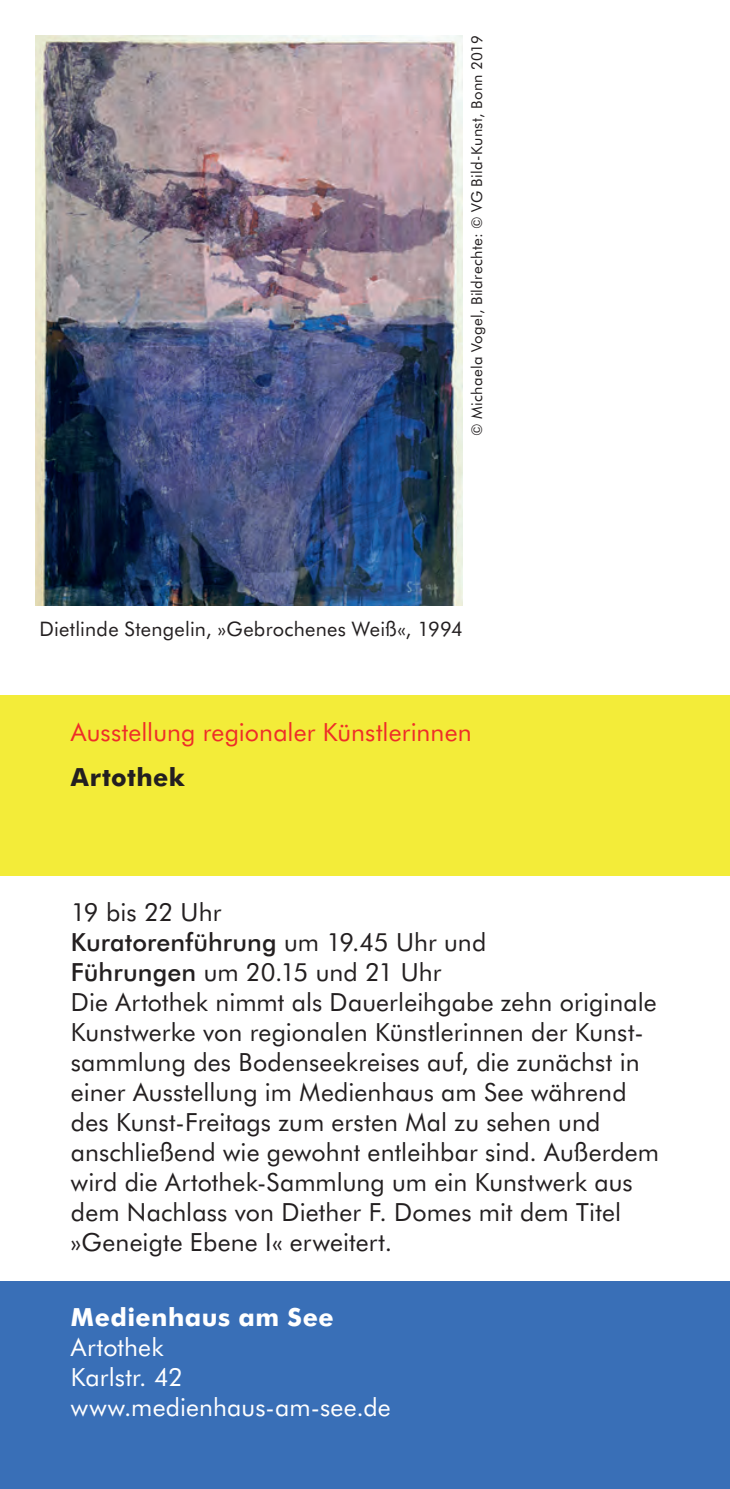
<style>
.page{position:relative;width:730px;height:1489px;background:#fff}
.page>*{position:absolute;margin:0;border:0;box-sizing:border-box;transform-origin:0 0}
._02_Fließtext{font:25px/30px "Futura BT";letter-spacing:.005em;color:#231f20}
._02_Fließtext-2{font:25px "Futura BT";letter-spacing:.005em;color:#fff}
._00_Genre{font:25px "Futura BT";letter-spacing:.005em;color:#ee2d28}
._02_Fließtext-3{font:500 25px "Futura BT";letter-spacing:.005em;color:#231f20}
._04_Institution{font:700 25px "Futura BT";letter-spacing:.02em;color:#fff}
._01_Name{font:700 25px "Futura BT";letter-spacing:.02em;color:#231f20}
._03_BU{font:20px "Futura BT";letter-spacing:.015em;color:#231f20}
._05{font:15px "Futura BT";letter-spacing:.02em;color:#231f20}
.s1{font-weight:400}
.s2{font-weight:500}
</style>
<div class="page">
<div style="left:0;top:695px;width:730px;height:180px;background:#f3ec39"></div>
<div style="left:0;top:1280px;width:730px;height:208px;background:#396fb7"></div>
<img style="left:35px;top:35px;width:428px;height:570px">
<p class="_05" style="left:468px;top:436px;width:402px;rotate:-90deg">© Michaela Vogel, Bildrechte: © VG Bild-Kunst, Bonn 2019</p>
<p class="_03_BU" style="left:39px;top:616px;width:425px">Dietlinde Stengelin, »Gebrochenes Weiß«, 1994</p>
<p class="_00_Genre" style="left:71px;top:716px;width:402px">Ausstellung regionaler Künstlerinnen</p>
<p class="_01_Name" style="left:71px;top:761px;width:116px">Artothek</p>
<p class="_02_Fließtext" style="left:71px;top:896px;width:152px">19 bis 22 Uhr</p>
<p class="_02_Fließtext-3" style="left:71px;top:926px;width:417px">Kuratorenführung <span class="s1">um 19.45 Uhr und</span></p>
<p class="_02_Fließtext" style="left:71px;top:956px;width:372px"><span class="s2">Führungen</span> um 20.15 und 21 Uhr</p>
<p class="_02_Fließtext" style="left:71px;top:986px;width:590px">Die Artothek nimmt als Dauerleihgabe zehn originale Kunstwerke von regionalen Künstlerinnen der Kunst&shy;sammlung des Bodenseekreises auf, die zunächst in einer Ausstellung im Medienhaus am See während des Kunst-Freitags zum ersten Mal zu sehen und anschließend wie gewohnt entleihbar sind. Außerdem wird die Artothek-Sammlung um ein Kunstwerk aus dem Nachlass von Diether F. Domes mit dem Titel »Geneigte Ebene I« erweitert.</p>
<p class="_04_Institution" style="left:71px;top:1301px;width:264px">Medienhaus am See</p>
<p class="_02_Fließtext-2" style="left:71px;top:1331px;width:94px">Artothek</p>
<p class="_02_Fließtext-2" style="left:71px;top:1361px;width:113px">Karlstr. 42</p>
<p class="_02_Fließtext-2" style="left:71px;top:1391px;width:321px">www.medienhaus-am-see.de</p>
</div>
